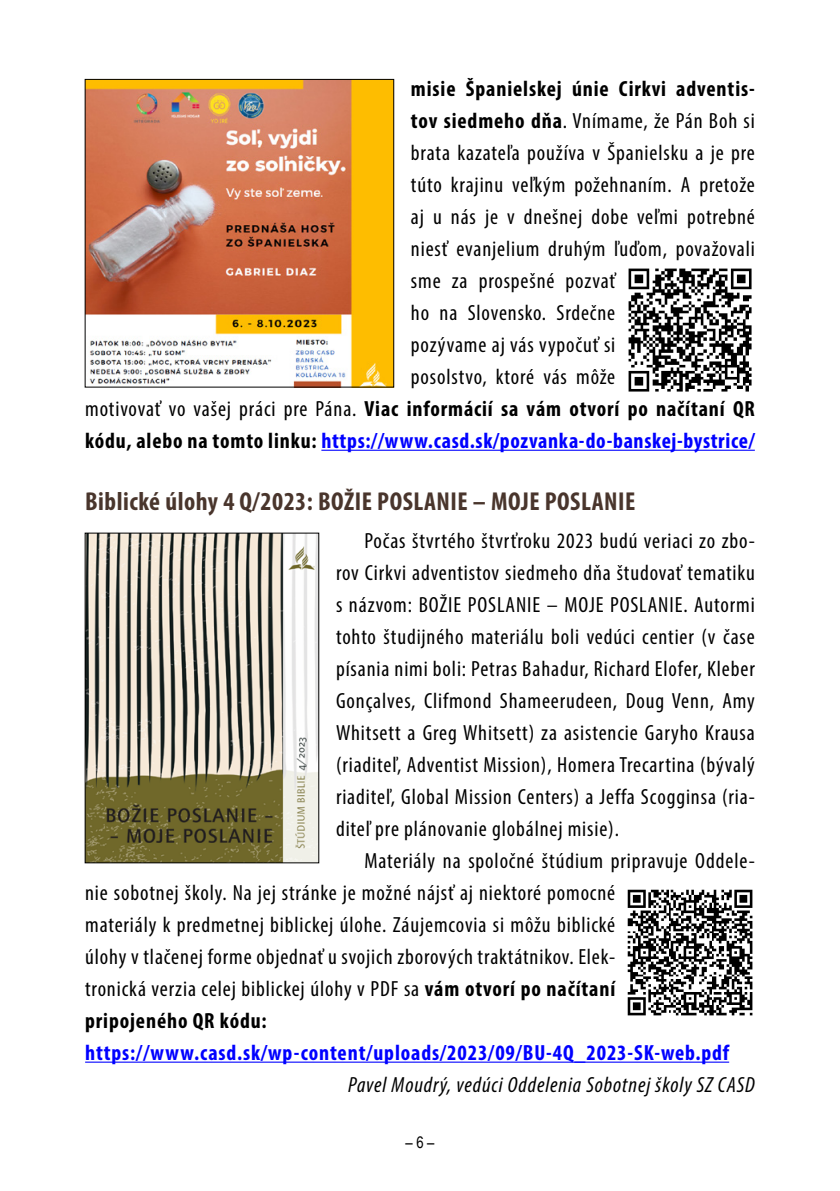
<style>
.page{position:relative;width:840px;height:1191px;background:#fff}
.page>*{position:absolute;margin:0;border:0;box-sizing:border-box;transform-origin:0 0}
.t1{font:700 condensed 26px "Myriad Pro";letter-spacing:.02em;color:#49352c}
.t2{font:condensed 22px/32px "Myriad Pro";letter-spacing:.04em;color:#000;text-align:justify}
.t3{font:700 condensed 22px "Myriad Pro";letter-spacing:.04em;color:#00f}
.t4{font:700 condensed 22px "Myriad Pro";letter-spacing:.04em;color:#000}
.t5{font:italic condensed 22px "Myriad Pro";letter-spacing:.04em;color:#000}
.t6{font:16px "Arial Narrow";color:#000}
.s1{font-weight:700}
.s2{font-weight:400}
.s3{color:#000}
</style>
<div class="page">
<hr style="left:321px;top:450px;width:433px;height:1px;background:#00f">
<hr style="left:85px;top:1061px;width:643px;height:1px;background:#00f">
<img style="left:628px;top:268px;width:124px;height:124px">
<img style="left:87px;top:81px;width:305px;height:304px">
<img style="left:627px;top:889px;width:126px;height:127px">
<img style="left:87px;top:535px;width:230px;height:326px">
<div style="left:85px;top:533px;width:234px;height:330px;border:1px solid #000"></div>
<p class="t4" style="left:411px;top:75px;width:345px">misie Španielskej únie Cirkvi adventis-</p>
<p class="t2" style="left:411px;top:104px;width:345px"><span class="s1">tov siedmeho dňa</span>. Vnímame, že Pán Boh si</p>
<p class="t2" style="left:411px;top:136px;width:345px">brata kazateľa používa v Španielsku a je pre</p>
<p class="t2" style="left:411px;top:168px;width:345px">túto krajinu veľkým požehnaním. A pretože</p>
<p class="t2" style="left:411px;top:200px;width:345px">aj u nás je v dnešnej dobe veľmi potrebné</p>
<p class="t2" style="left:411px;top:232px;width:345px">niesť evanjelium druhým ľuďom, považovali</p>
<p class="t2" style="left:411px;top:264px;width:206px">sme za prospešné pozvať</p>
<p class="t2" style="left:411px;top:296px;width:206px">ho na Slovensko. Srdečne</p>
<p class="t2" style="left:411px;top:328px;width:206px">pozývame aj vás vypočuť si</p>
<p class="t2" style="left:411px;top:360px;width:206px">posolstvo, ktoré vás môže</p>
<p class="t4" style="left:85px;top:395px;width:670px"><span class="s2">motivovať vo vašej práci pre Pána.</span> Viac informácií sa vám otvorí po načítaní QR</p>
<p class="t3" style="left:85px;top:427px;width:670px"><span class="s3">kódu, alebo na tomto linku:</span> https://www.casd.sk/pozvanka-do-banskej-bystrice/</p>
<p class="t1" style="left:85px;top:485px;width:551px">Biblické úlohy 4 Q/2023: BOŽIE POSLANIE – MOJE POSLANIE</p>
<p class="t2" style="left:336px;top:524px;width:420px;text-indent:28px">Počas štvrtého štvrťroku 2023 budú veriaci zo zbo&shy;rov Cirkvi adventistov siedmeho dňa študovať tematiku s názvom: BOŽIE POSLANIE – MOJE POSLANIE. Autormi tohto študijného materiálu boli vedúci centier (v čase písania nimi boli: Petras Bahadur, Richard Elofer, Kleber Gonçalves, Clifmond Shameerudeen, Doug Venn, Amy Whitsett a Greg Whitsett) za asistencie Garyho Krausa (riaditeľ, Adventist Mission), Homera Trecartina (bývalý riaditeľ, Global Mission Centers) a Jeffa Scogginsa (ria&shy;diteľ pre plánovanie globálnej misie).</p>
<p class="t2" style="left:85px;top:844px;width:670px;text-align:left;text-indent:279px">Materiály na spoločné štúdium pripravuje Oddele&shy;nie sobotnej školy. Na jej stránke je možné nájsť aj niektoré pomocné<br>materiály k predmetnej biblickej úlohe. Záujemcovia si môžu biblické<br>úlohy v tlačenej forme objednať u svojich zborových traktátnikov. Elek-<br>tronická verzia celej biblickej úlohy v PDF sa <span class="s1">vám otvorí po načítaní<br>pripojeného QR kódu:</span></p>
<p class="t3" style="left:85px;top:1039px;width:645px">https://www.casd.sk/wp-content/uploads/2023/09/BU-4Q_2023-SK-web.pdf</p>
<p class="t5" style="left:348px;top:1071px;width:408px">Pavel Moudrý, vedúci Oddelenia Sobotnej školy SZ CASD</p>
<p class="t6" style="left:405px;top:1130px;width:31px">– 6 –</p>
</div>
